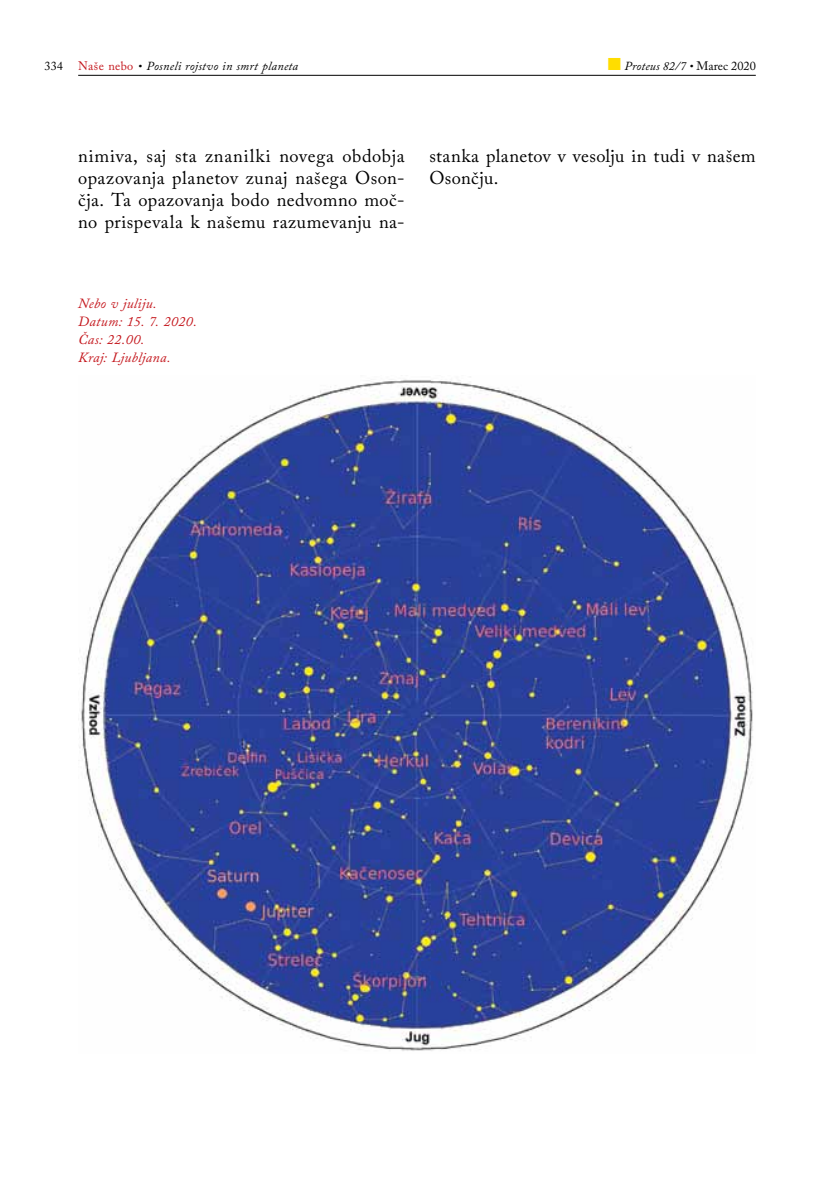
<style>
.page{position:relative;width:834px;height:1191px;background:#fff}
.page>*{position:absolute;margin:0;border:0;box-sizing:border-box;transform-origin:0 0}
.t1{font:18.38px/21.9px "Adobe Caslon Pro";letter-spacing:.025em;color:#000;text-align:justify}
.t2{font:italic 14px/17.8px "Adobe Caslon Pro";letter-spacing:.02em;color:#c4161c}
.t3{font:italic 12.25px "Adobe Caslon Pro";letter-spacing:.02em;color:#000}
.s1{font-style:normal}
.s2{font-style:normal;color:#c4161c}
.s3{color:#fd0}
</style>
<div class="page">
<hr style="left:78px;top:75px;width:677px;height:1px;background:#000">
<img style="left:79px;top:379px;width:674px;height:672px">
<p class="t3" style="left:45px;top:59px;width:255px"><span class="s1">334</span> <span class="s2">Naše nebo</span> • Posneli rojstvo in smrt planeta</p>
<p class="t3" style="left:607px;top:59px;width:149px"><span class="s3">■</span> Proteus 82/7 • <span class="s1">Marec 2020</span></p>
<p class="t1" style="left:78px;top:145px;width:328px">nimiva, saj sta znanilki novega obdobja opazovanja planetov zunaj našega Oson&shy;čja. Ta opazovanja bodo nedvomno moč&shy;no prispevala k našemu razumevanju na-</p>
<p class="t1" style="left:429px;top:145px;width:328px">stanka planetov v vesolju in tudi v našem<br>Osončju.</p>
<p class="t2" style="left:78px;top:294px;width:120px">Nebo v juliju.<br>Datum: 15. 7. 2020.<br>Čas: 22.00.<br>Kraj: Ljubljana.</p>
</div>
